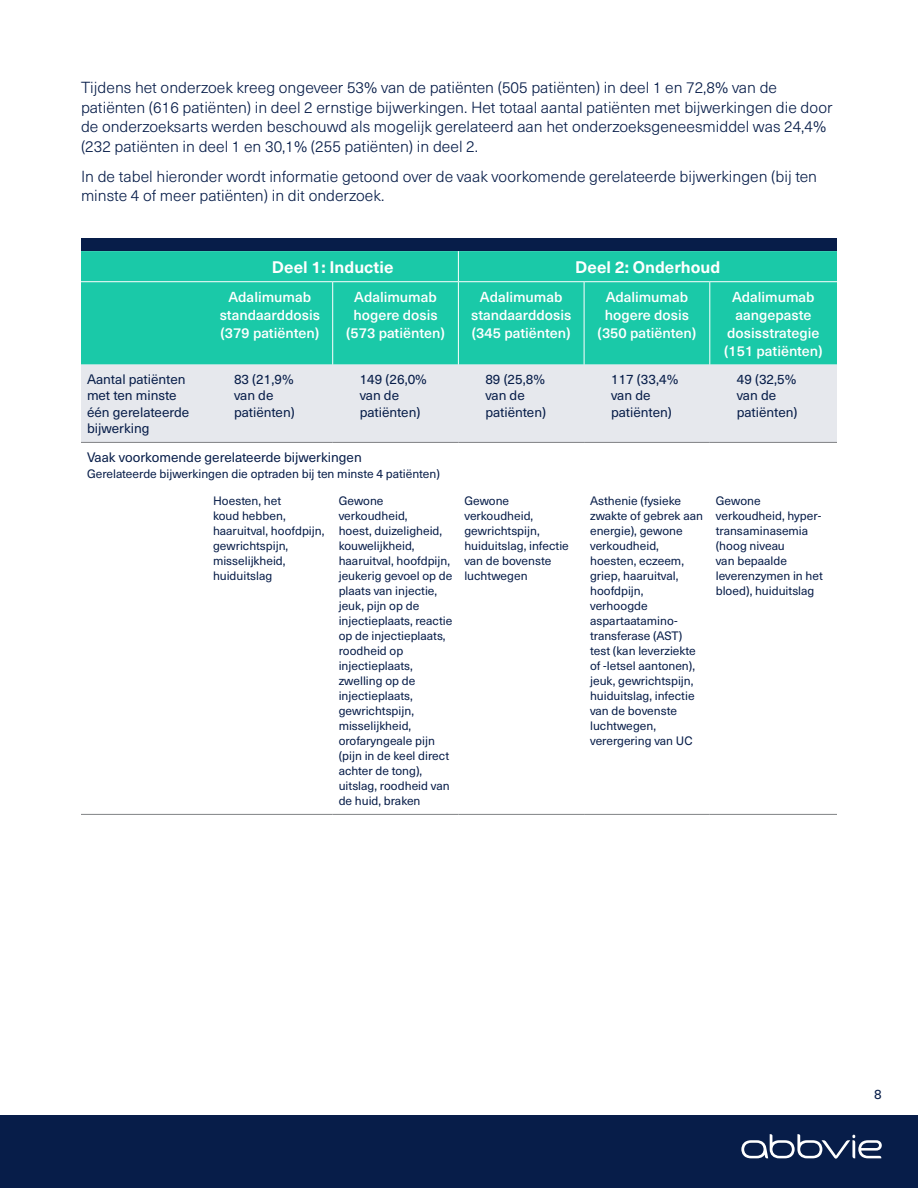
<style>
.page{position:relative;width:918px;height:1188px;background:#fff}
.page>*{position:absolute;margin:0;border:0;box-sizing:border-box;transform-origin:0 0}
.t1{font:700 16.5px "Neue Haas Unica Pro";color:#fff}
.t2{font:300 15.75px/19.5px "Neue Haas Unica Pro";color:#071d49}
.t3{font:500 14.25px/18px "Neue Haas Unica Pro";color:#fff;text-align:center}
.t4{font:13.5px/16.5px "Neue Haas Unica Pro";color:#071d49}
.t5{font:12px/15px "Neue Haas Unica Pro";color:#071d49}
</style>
<div class="page">
<div style="left:0;top:1115px;width:918px;height:73px;background:#071d49"></div>
<div style="left:81px;top:238px;width:756px;height:13px;background:#071d49"></div>
<div style="left:81px;top:251px;width:756px;height:114px;background:#1ac9a8"></div>
<div style="left:81px;top:365px;width:756px;height:77px;background:#e6e8ed"></div>
<hr style="left:81px;top:442px;width:126px;height:1px;background:#808285">
<hr style="left:207px;top:442px;width:126px;height:1px;background:#808285">
<hr style="left:333px;top:442px;width:125px;height:1px;background:#808285">
<hr style="left:458px;top:442px;width:126px;height:1px;background:#808285">
<hr style="left:584px;top:442px;width:126px;height:1px;background:#808285">
<hr style="left:710px;top:442px;width:127px;height:1px;background:#808285">
<hr style="left:81px;top:814px;width:126px;height:1px;background:#808285">
<hr style="left:207px;top:814px;width:126px;height:1px;background:#808285">
<hr style="left:333px;top:814px;width:125px;height:1px;background:#808285">
<hr style="left:458px;top:814px;width:126px;height:1px;background:#808285">
<hr style="left:584px;top:814px;width:126px;height:1px;background:#808285">
<hr style="left:710px;top:814px;width:127px;height:1px;background:#808285">
<hr style="left:458px;top:251px;width:1px;height:30px;background:#fff">
<hr style="left:332px;top:282px;width:1px;height:83px;background:#fff">
<hr style="left:458px;top:282px;width:1px;height:83px;background:#fff">
<hr style="left:584px;top:282px;width:1px;height:83px;background:#fff">
<hr style="left:709px;top:282px;width:1px;height:83px;background:#fff">
<hr style="left:207px;top:281px;width:126px;height:1px;background:#fff">
<hr style="left:333px;top:281px;width:125px;height:1px;background:#fff">
<hr style="left:458px;top:281px;width:126px;height:1px;background:#fff">
<hr style="left:584px;top:281px;width:126px;height:1px;background:#fff">
<hr style="left:710px;top:281px;width:127px;height:1px;background:#fff">
<hr style="left:81px;top:281px;width:126px;height:1px;background:#fff">
<svg style="left:741px;top:1134px;width:141px;height:25px"></svg>
<p class="t2" style="left:81px;top:78px;width:753px">Tijdens het onderzoek kreeg ongeveer 53% van de patiënten (505 patiënten) in deel 1 en 72,8% van de patiënten (616 patiënten) in deel 2 ernstige bijwerkingen. Het totaal aantal patiënten met bijwerkingen die door de onderzoeksarts werden beschouwd als mogelijk gerelateerd aan het onderzoeksgeneesmiddel was 24,4% (232 patiënten in deel 1 en 30,1% (255 patiënten) in deel 2.</p>
<h2 class="t2" style="left:81px;top:166px;width:738px">In de tabel hieronder wordt informatie getoond over de vaak voorkomende gerelateerde bijwerkingen (bij ten minste 4 of meer patiënten) in dit onderzoek.</h2>
<h1 class="t1" style="left:272px;top:257px;width:123px">Deel 1: Inductie</h1>
<h1 class="t1" style="left:575px;top:257px;width:147px">Deel 2: Onderhoud</h1>
<p class="t3" style="left:220px;top:288px;width:102px">Adalimumab standaarddosis (379 patiënten)</p>
<p class="t3" style="left:346px;top:288px;width:100px">Adalimumab hogere dosis (573 patiënten)</p>
<p class="t3" style="left:471px;top:288px;width:102px">Adalimumab standaarddosis (345 patiënten)</p>
<p class="t3" style="left:598px;top:288px;width:100px">Adalimumab hogere dosis (350 patiënten)</p>
<p class="t3" style="left:724px;top:288px;width:100px">Adalimumab aangepaste dosisstrategie (151 patiënten)</p>
<p class="t4" style="left:87px;top:371px;width:104px">Aantal patiënten met ten minste één gerelateerde bijwerking</p>
<p class="t4" style="left:234px;top:371px;width:62px">83 (21,9% van de patiënten)</p>
<p class="t4" style="left:360px;top:371px;width:69px">149 (26,0% van de patiënten)</p>
<p class="t4" style="left:485px;top:371px;width:62px">89 (25,8% van de patiënten)</p>
<p class="t4" style="left:611px;top:371px;width:69px">117 (33,4% van de patiënten)</p>
<p class="t4" style="left:737px;top:371px;width:62px">49 (32,5% van de patiënten)</p>
<p class="t4" style="left:87px;top:449px;width:276px">Vaak voorkomende gerelateerde bijwerkingen</p>
<p class="t5" style="left:87px;top:467px;width:354px">Gerelateerde bijwerkingen die optraden bij ten minste 4 patiënten)</p>
<p class="t5" style="left:213px;top:494px;width:113px">Hoesten, het<br>koud hebben, haaruitval, hoofdpijn, gewrichtspijn, misselijkheid, huiduitslag</p>
<p class="t5" style="left:339px;top:494px;width:115px">Gewone verkoudheid,<br>hoest, duizeligheid, kouwelijkheid, haaruitval, hoofdpijn, jeukerig gevoel op de plaats van injectie, jeuk, pijn op de injectieplaats, reactie op de injectieplaats, roodheid op injectieplaats, zwelling op de injectieplaats, gewrichtspijn, misselijkheid, orofaryngeale pijn (pijn in de keel direct achter de tong), uitslag, roodheid van de huid, braken</p>
<p class="t5" style="left:464px;top:494px;width:106px">Gewone verkoudheid, gewrichtspijn, huiduitslag, infectie van de bovenste luchtwegen</p>
<p class="t5" style="left:590px;top:494px;width:114px">Asthenie (fysieke zwakte of gebrek aan energie), gewone verkoudheid, hoesten, eczeem, griep, haaruitval, hoofdpijn, verhoogde aspartaatamino&shy;transferase (AST) test (kan leverziekte of -letsel aantonen), jeuk, gewrichtspijn, huiduitslag, infectie van de bovenste luchtwegen, verergering van UC</p>
<p class="t5" style="left:716px;top:494px;width:109px">Gewone verkoudheid, hyper&shy;transaminasemia (hoog niveau<br>van bepaalde leverenzymen in het bloed), huiduitslag</p>
<p class="t4" style="left:874px;top:1086px;width:9px">8</p>
</div>
